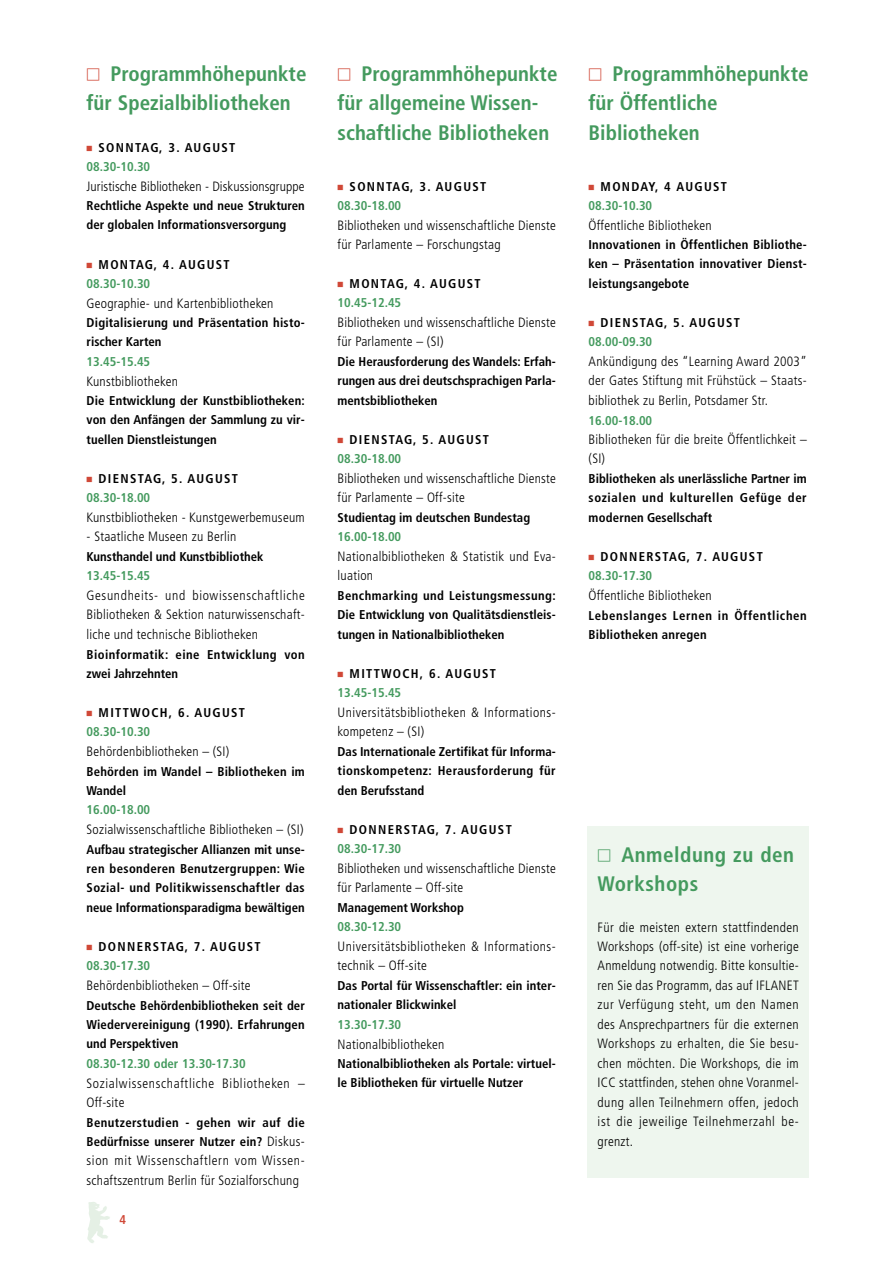
<style>
.page{position:relative;width:893px;height:1263px;background:#fff}
.page>*{position:absolute;margin:0;border:0;box-sizing:border-box;transform-origin:0 0}
.t1{font:700 condensed 21px/29.2px "Frutiger";color:#449a5e}
.t2{font:700 condensed 21px/29.2px "Frutiger";letter-spacing:.025em;color:#449a5e}
.t3{font:300 condensed 13.5px/19.5px "Frutiger";letter-spacing:.02em;color:#000}
.t4{font:300 condensed 13.5px/19.5px "Frutiger";letter-spacing:.05em;color:#000}
.t5{font:700 condensed 12.75px/19.5px "Frutiger";color:#000;text-align:justify}
.t6{font:700 condensed 12.75px "Frutiger";color:#449a5e}
.t7{font:700 condensed 12.75px "Frutiger";letter-spacing:.105em;color:#000}
.t8{font:700 condensed 12.75px/19.5px "Frutiger";letter-spacing:.02em;color:#000}
.t9{font:700 condensed 12.75px/19.5px "Frutiger";letter-spacing:.045em;color:#000}
.t10{font:700 condensed 12.75px/19.5px "Frutiger";letter-spacing:.03em;color:#000}
.t11{font:700 condensed 12.75px "Frutiger";color:#d04837}
.s1{font-family:"Universal Newswith Comm Pi";font-weight:400;font-stretch:normal;font-size:13.5px;color:#d04837}
.s2{font-weight:300;font-size:13.5px}
.s3{font-family:"Universal Newswith Comm Pi";font-weight:400;font-stretch:normal;font-size:13.5px}
</style>
<div class="page">
<div style="left:587px;top:826px;width:221px;height:352px;background:#eef6ee"></div>
<svg style="left:87px;top:1202px;width:23px;height:41px"></svg>
<h1 class="t1" style="left:87px;top:61px;width:221px"><span class="s1">□</span> Programmhöhepunkte für Spezialbibliotheken</h1>
<p class="t7" style="left:99px;top:142px;width:138px">SONNTAG, 3. AUGUST</p>
<p class="t6" style="left:87px;top:161px;width:65px">08.30-10.30</p>
<p class="t3" style="left:87px;top:177px;width:219px">Juristische Bibliotheken - Diskussionsgruppe</p>
<p class="t5" style="left:87px;top:197px;width:220px">Rechtliche Aspekte und neue Strukturen der globalen Informationsversorgung</p>
<p class="t7" style="left:99px;top:259px;width:133px">MONTAG, 4. AUGUST</p>
<p class="t6" style="left:87px;top:278px;width:65px">08.30-10.30</p>
<p class="t3" style="left:87px;top:294px;width:188px">Geographie- und Kartenbibliotheken</p>
<p class="t5" style="left:87px;top:314px;width:220px">Digitalisierung und Präsentation histo&shy;rischer Karten</p>
<p class="t6" style="left:87px;top:356px;width:65px">13.45-15.45</p>
<p class="t3" style="left:87px;top:372px;width:93px">Kunstbibliotheken</p>
<p class="t5" style="left:87px;top:392px;width:220px">Die Entwicklung der Kunstbibliotheken: von den Anfängen der Sammlung zu vir&shy;tuellen Dienstleistungen</p>
<p class="t7" style="left:99px;top:473px;width:141px">DIENSTAG, 5. AUGUST</p>
<p class="t6" style="left:87px;top:493px;width:65px">08.30-18.00</p>
<p class="t3" style="left:87px;top:509px;width:220px">Kunstbibliotheken - Kunstgewerbemuseum</p>
<p class="t3" style="left:87px;top:528px;width:151px">- Staatliche Museen zu Berlin</p>
<p class="t5" style="left:87px;top:548px;width:178px">Kunsthandel und Kunstbibliothek</p>
<p class="t6" style="left:87px;top:571px;width:65px">13.45-15.45</p>
<p class="t3" style="left:87px;top:587px;width:220px;text-align:justify">Gesundheits- und biowissenschaftliche Bibliotheken &amp; Sektion naturwissenschaft&shy;liche und technische Bibliotheken</p>
<p class="t10" style="left:87px;top:645px;width:220px">Bioinformatik: eine Entwicklung von zwei Jahrzehnten</p>
<p class="t7" style="left:99px;top:707px;width:148px">MITTWOCH, 6. AUGUST</p>
<p class="t6" style="left:87px;top:727px;width:65px">08.30-10.30</p>
<p class="t3" style="left:87px;top:743px;width:144px">Behördenbibliotheken – (SI)</p>
<p class="t5" style="left:87px;top:762px;width:220px">Behörden im Wandel – Bibliotheken im<br>Wandel</p>
<p class="t6" style="left:87px;top:805px;width:65px">16.00-18.00</p>
<p class="t3" style="left:87px;top:821px;width:218px">Sozialwissenschaftliche Bibliotheken – (SI)</p>
<p class="t5" style="left:87px;top:840px;width:220px">Aufbau strategischer Allianzen mit unse&shy;ren besonderen Benutzergruppen: Wie Sozial- und Politikwissenschaftler das neue Informationsparadigma bewältigen</p>
<p class="t7" style="left:99px;top:941px;width:164px">DONNERSTAG, 7. AUGUST</p>
<p class="t6" style="left:87px;top:961px;width:65px">08.30-17.30</p>
<p class="t3" style="left:87px;top:977px;width:166px">Behördenbibliotheken – Off-site</p>
<p class="t5" style="left:87px;top:996px;width:220px">Deutsche Behördenbibliotheken seit der Wiedervereinigung (1990). Erfahrungen und Perspektiven</p>
<p class="t6" style="left:87px;top:1058px;width:161px">08.30-12.30 oder 13.30-17.30</p>
<p class="t4" style="left:87px;top:1074px;width:220px">Sozialwissenschaftliche Bibliotheken –<br>Off-site</p>
<p class="t8" style="left:87px;top:1113px;width:220px">Benutzerstudien - gehen wir auf die<br>Bedürfnisse unserer Nutzer ein? <span class="s2">Diskus-</span></p>
<p class="t3" style="left:87px;top:1152px;width:220px">sion mit Wissenschaftlern vom Wissen&shy;schaftszentrum Berlin für Sozialforschung</p>
<p class="t11" style="left:120px;top:1215px;width:8px">4</p>
<h1 class="t1" style="left:337px;top:61px;width:221px"><span class="s1">□</span> Programmhöhepunkte für allgemeine Wissen&shy;schaftliche Bibliotheken</h1>
<p class="t7" style="left:349px;top:181px;width:138px">SONNTAG, 3. AUGUST</p>
<p class="t6" style="left:337px;top:200px;width:65px">08.30-18.00</p>
<p class="t3" style="left:337px;top:216px;width:220px">Bibliotheken und wissenschaftliche Dienste für Parlamente – Forschungstag</p>
<p class="t7" style="left:349px;top:278px;width:133px">MONTAG, 4. AUGUST</p>
<p class="t6" style="left:337px;top:298px;width:65px">10.45-12.45</p>
<p class="t3" style="left:337px;top:314px;width:220px">Bibliotheken und wissenschaftliche Dienste für Parlamente – (SI)</p>
<p class="t5" style="left:337px;top:353px;width:220px">Die Herausforderung des Wandels: Erfah&shy;rungen aus drei deutschsprachigen Parla&shy;mentsbibliotheken</p>
<p class="t7" style="left:349px;top:434px;width:141px">DIENSTAG, 5. AUGUST</p>
<p class="t6" style="left:337px;top:454px;width:65px">08.30-18.00</p>
<p class="t3" style="left:337px;top:470px;width:220px">Bibliotheken und wissenschaftliche Dienste für Parlamente – Off-site</p>
<p class="t5" style="left:337px;top:509px;width:194px">Studientag im deutschen Bundestag</p>
<p class="t6" style="left:337px;top:532px;width:65px">16.00-18.00</p>
<p class="t3" style="left:337px;top:548px;width:220px">Nationalbibliotheken &amp; Statistik und Eva&shy;luation</p>
<p class="t5" style="left:337px;top:587px;width:220px">Benchmarking und Leistungsmessung:<br>Die Entwicklung von Qualitätsdienstleis&shy;tungen in Nationalbibliotheken</p>
<p class="t7" style="left:349px;top:668px;width:148px">MITTWOCH, 6. AUGUST</p>
<p class="t6" style="left:337px;top:688px;width:65px">13.45-15.45</p>
<p class="t3" style="left:337px;top:704px;width:220px">Universitätsbibliotheken &amp; Informations&shy;kompetenz – (SI)</p>
<p class="t5" style="left:337px;top:743px;width:220px">Das Internationale Zertifikat für Informa&shy;tionskompetenz: Herausforderung für den Berufsstand</p>
<p class="t7" style="left:349px;top:824px;width:164px">DONNERSTAG, 7. AUGUST</p>
<p class="t6" style="left:337px;top:844px;width:65px">08.30-17.30</p>
<p class="t3" style="left:337px;top:860px;width:220px">Bibliotheken und wissenschaftliche Dienste für Parlamente – Off-site</p>
<p class="t5" style="left:337px;top:899px;width:128px">Management Workshop</p>
<p class="t6" style="left:337px;top:922px;width:65px">08.30-12.30</p>
<p class="t3" style="left:337px;top:938px;width:220px">Universitätsbibliotheken &amp; Informations&shy;technik – Off-site</p>
<p class="t5" style="left:337px;top:977px;width:220px">Das Portal für Wissenschaftler: ein inter&shy;nationaler Blickwinkel</p>
<p class="t6" style="left:337px;top:1019px;width:65px">13.30-17.30</p>
<p class="t3" style="left:337px;top:1035px;width:108px">Nationalbibliotheken</p>
<p class="t5" style="left:337px;top:1055px;width:220px">Nationalbibliotheken als Portale: virtuel&shy;le Bibliotheken für virtuelle Nutzer</p>
<h1 class="t1" style="left:588px;top:61px;width:221px"><span class="s1">□</span> Programmhöhepunkte für Öffentliche<br>Bibliotheken</h1>
<p class="t7" style="left:600px;top:181px;width:128px">MONDAY, 4 AUGUST</p>
<p class="t6" style="left:588px;top:200px;width:65px">08.30-10.30</p>
<p class="t3" style="left:588px;top:216px;width:124px">Öffentliche Bibliotheken</p>
<p class="t5" style="left:588px;top:236px;width:220px">Innovationen in Öffentlichen Bibliothe&shy;ken – Präsentation innovativer Dienst&shy;leistungsangebote</p>
<p class="t7" style="left:600px;top:317px;width:141px">DIENSTAG, 5. AUGUST</p>
<p class="t6" style="left:588px;top:337px;width:65px">08.00-09.30</p>
<p class="t3" style="left:588px;top:353px;width:220px;text-align:justify">Ankündigung des “Learning Award 2003” der Gates Stiftung mit Frühstück – Staats&shy;bibliothek zu Berlin, Potsdamer Str.</p>
<p class="t6" style="left:588px;top:415px;width:65px">16.00-18.00</p>
<p class="t3" style="left:588px;top:431px;width:220px">Bibliotheken für die breite Öffentlichkeit – (SI)</p>
<p class="t5" style="left:588px;top:470px;width:220px">Bibliotheken als unerlässliche Partner im sozialen und kulturellen Gefüge der modernen Gesellschaft</p>
<p class="t7" style="left:600px;top:551px;width:164px">DONNERSTAG, 7. AUGUST</p>
<p class="t6" style="left:588px;top:571px;width:65px">08.30-17.30</p>
<p class="t3" style="left:588px;top:587px;width:124px">Öffentliche Bibliotheken</p>
<p class="t9" style="left:588px;top:606px;width:220px">Lebenslanges Lernen in Öffentlichen<br>Bibliotheken anregen</p>
<h1 class="t2" style="left:597px;top:842px;width:198px"><span class="s3">□</span> Anmeldung zu den<br>Workshops</h1>
<p class="t3" style="left:597px;top:918px;width:203px;text-align:justify">Für die meisten extern stattfindenden Workshops (off-site) ist eine vorherige Anmeldung notwendig. Bitte konsultie&shy;ren Sie das Programm, das auf IFLANET zur Verfügung steht, um den Namen des Ansprechpartners für die externen Workshops zu erhalten, die Sie besu&shy;chen möchten. Die Workshops, die im ICC stattfinden, stehen ohne Voranmel&shy;dung allen Teilnehmern offen, jedoch ist die jeweilige Teilnehmerzahl be&shy;grenzt.</p>
</div>
